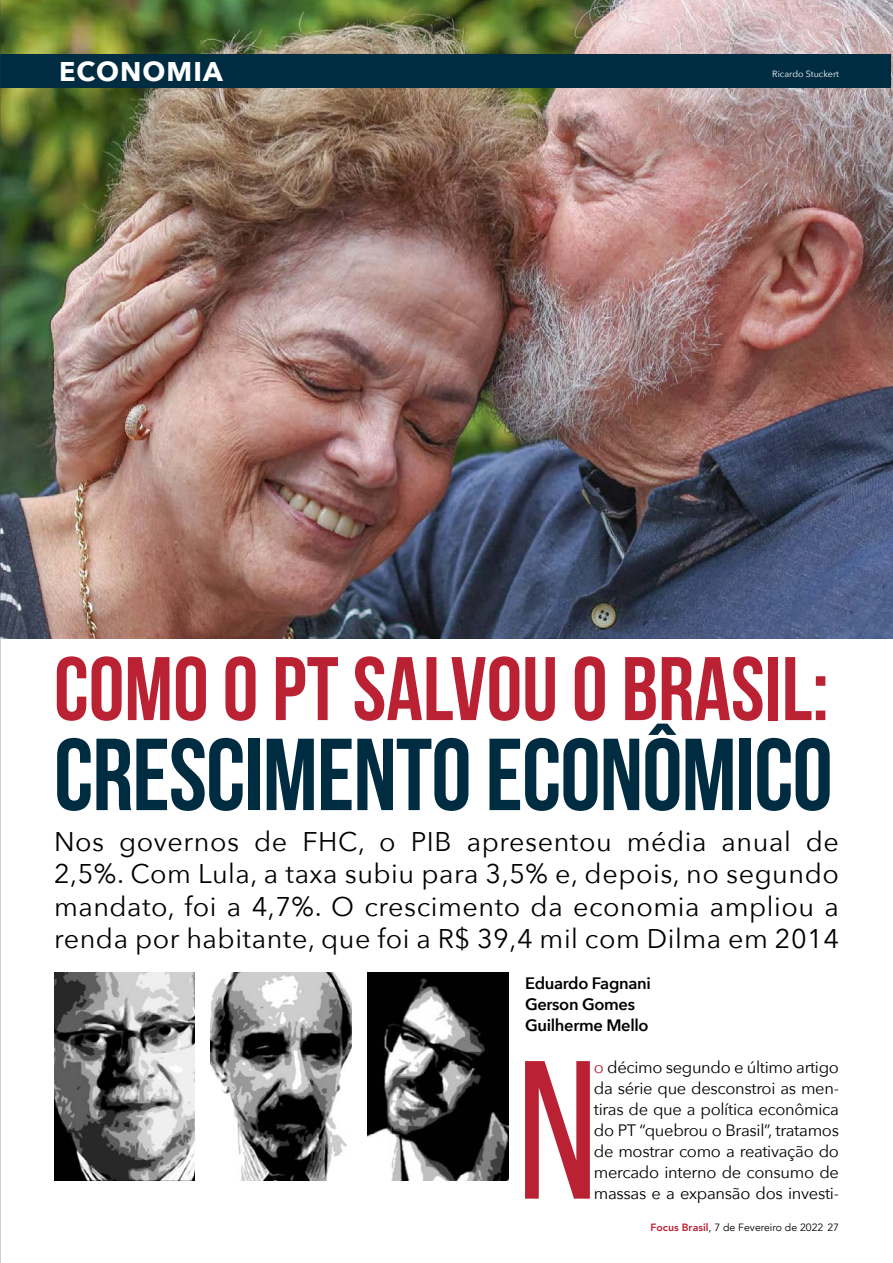
<style>
.page{position:relative;width:893px;height:1263px;background:#fff}
.page>*{position:absolute;margin:0;border:0;box-sizing:border-box;transform-origin:0 0}
.t1{font:196.5px "Bebas Neue";color:#ba2234}
.t2{font:700 102px "Bebas Neue";letter-spacing:-.01em;color:#002c42}
.t3{font:700 90px "Bebas Neue";color:#ba2234}
.t4{font:27px/32.4px "Avenir Next";letter-spacing:.02em;color:#000;text-align:justify}
.t5{font:700 27px "Avenir Next";letter-spacing:.04em;color:#fff}
.t6{font:16.5px/21px "Avenir Next";letter-spacing:-.02em;color:#000;text-align:justify}
.t7{font:600 16.5px/21px "Avenir Next";letter-spacing:-.02em;color:#000}
.t8{font:10.5px "Avenir";color:#000}
.t9{font:9px "Avenir Next";color:#fff}
.s1{color:#ba2234}
.s2{font-weight:800;color:#ba2234}
</style>
<div class="page">
<img style="left:0;top:0;width:893px;height:639px">
<img style="left:54px;top:972px;width:140px;height:208px">
<img style="left:211px;top:972px;width:140px;height:208px">
<img style="left:368px;top:972px;width:140px;height:208px">
<div style="left:0;top:54px;width:890px;height:33px;background:#002c42"></div>
<h3 class="t5" style="left:59px;top:48px;width:165px">ECONOMIA</h3>
<p class="t9" style="left:772px;top:66px;width:68px">Ricardo Stuckert</p>
<h3 class="t3" style="left:54px;top:640px;width:776px">COMO O PT SALVOU O BRASIL:</h3>
<h2 class="t2" style="left:54px;top:719px;width:780px">CRESCIMENTO ECONÔMICO</h2>
<h3 class="t4" style="left:54px;top:824px;width:786px">Nos governos de FHC, o PIB apresentou média anual de 2,5%. Com Lula, a taxa subiu para 3,5% e, depois, no segundo mandato, foi a 4,7%. O crescimento da economia ampliou a renda por habitante, que foi a R$ 39,4 mil com Dilma em 2014</h3>
<p class="t7" style="left:525px;top:972px;width:127px">Eduardo Fagnani<br>Gerson Gomes<br>Guilherme Mello</p>
<h1 class="t1" style="left:517px;top:1024px;width:82px">N</h1>
<p class="t6" style="left:594px;top:1056px;width:247px"><span class="s1">o</span> décimo segundo e último artigo da série que desconstroi as men&shy;tiras de que a política econômica do PT “quebrou o Brasil”, tratamos de mostrar como a reativação do mercado interno de consumo de massas e a expansão dos investi-</p>
<p class="t8" style="left:650px;top:1221px;width:190px"><span class="s2">Focus Brasil</span>, 7 de Fevereiro de 2022 27</p>
</div>
